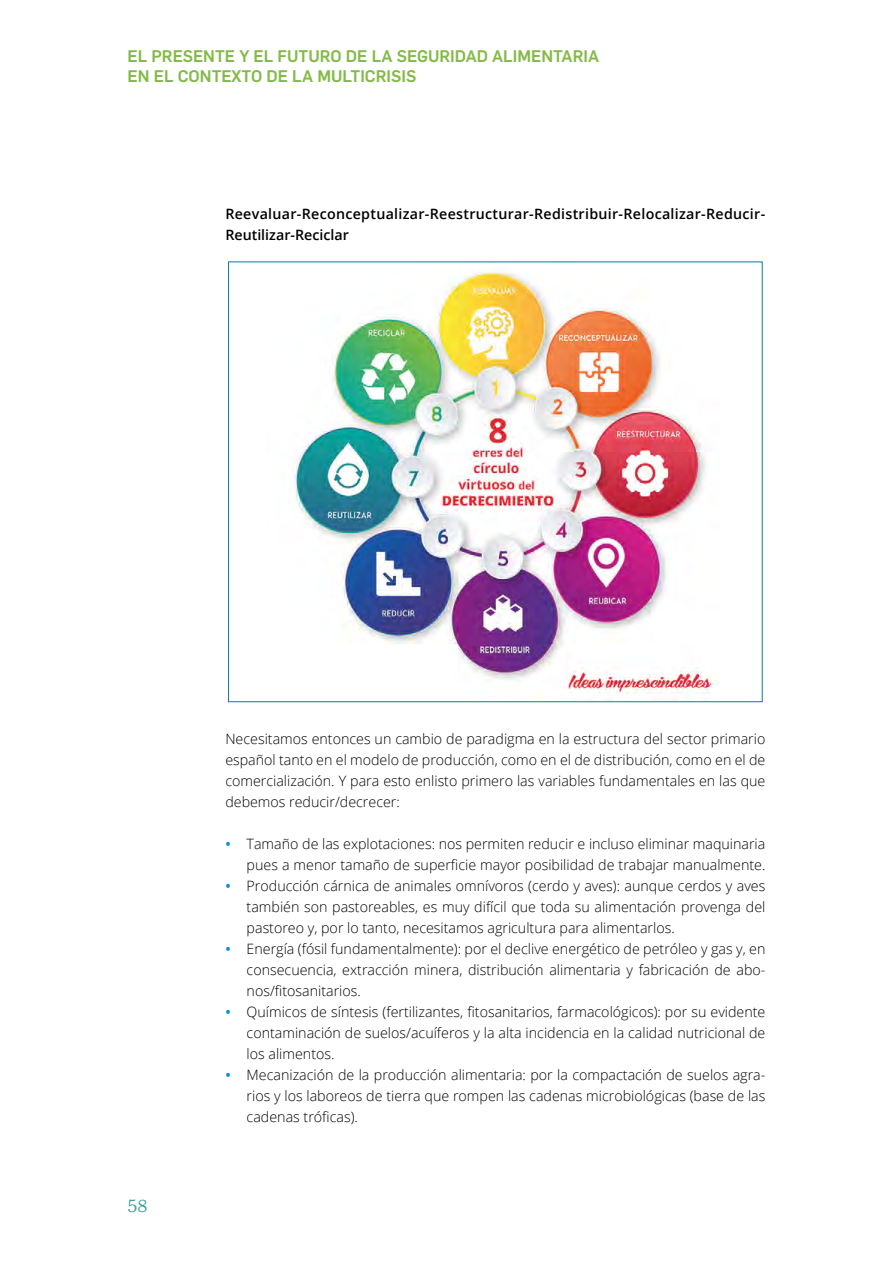
<style>
.page{position:relative;width:893px;height:1263px;background:#fff}
.page>*{position:absolute;margin:0;border:0;box-sizing:border-box;transform-origin:0 0}
.t1{font:500 16.5px/19.8px "Flama";color:#83ba47}
.t2{font:300 16.5px "Souvenir Std";color:#399d98}
.texto{font:300 14.25px/21px "Open Sans";color:#000;text-align:justify}
.texto-2{font:600 14.25px/21px "Open Sans";letter-spacing:.02em;color:#000}
.s1{font-weight:600;color:#0090d3}
</style>
<div class="page">
<img style="left:294px;top:271px;width:425px;height:426px">
<p class="t1" style="left:128px;top:45px;width:473px">EL PRESENTE Y EL FUTURO DE LA SEGURIDAD ALIMENTARIA<br>EN EL CONTEXTO DE LA MULTICRISIS</p>
<p class="texto-2" style="left:225px;top:203px;width:541px">Reevaluar-Reconceptualizar-Reestructurar-Redistribuir-Relocalizar-Reducir-<br>Reutilizar-Reciclar</p>
<p class="t2" style="left:128px;top:1196px;width:21px">58</p>
<p class="texto" style="left:225px;top:728px;width:542px">Necesitamos entonces un cambio de paradigma en la estructura del sector primario español tanto en el modelo de producción, como en el de distribución, como en el de comercialización. Y para esto enlisto primero las variables fundamentales en las que debemos reducir/decrecer:</p>
<p class="texto" style="left:225px;top:833px;width:542px;text-align:right"><span class="s1">•</span> Tamaño de las explotaciones: nos permiten reducir e incluso eliminar maquinaria pues a menor tamaño de superficie mayor posibilidad de trabajar manualmente.</p>
<p class="texto" style="left:247px;top:875px;width:520px;text-indent:-21px"><span class="s1">•</span> Producción cárnica de animales omnívoros (cerdo y aves): aunque cerdos y aves también son pastoreables, es muy difícil que toda su alimentación provenga del pastoreo y, por lo tanto, necesitamos agricultura para alimentarlos.</p>
<p class="texto" style="left:247px;top:938px;width:520px;text-indent:-21px"><span class="s1">•</span> Energía (fósil fundamentalmente): por el declive energético de petróleo y gas y, en consecuencia, extracción minera, distribución alimentaria y fabricación de abo&shy;nos/fitosanitarios.</p>
<p class="texto" style="left:247px;top:1001px;width:520px;text-indent:-21px"><span class="s1">•</span> Químicos de síntesis (fertilizantes, fitosanitarios, farmacológicos): por su evidente contaminación de suelos/acuíferos y la alta incidencia en la calidad nutricional de los alimentos.</p>
<p class="texto" style="left:247px;top:1064px;width:520px;text-indent:-21px"><span class="s1">•</span> Mecanización de la producción alimentaria: por la compactación de suelos agra&shy;rios y los laboreos de tierra que rompen las cadenas microbiológicas (base de las cadenas tróficas).</p>
</div>
